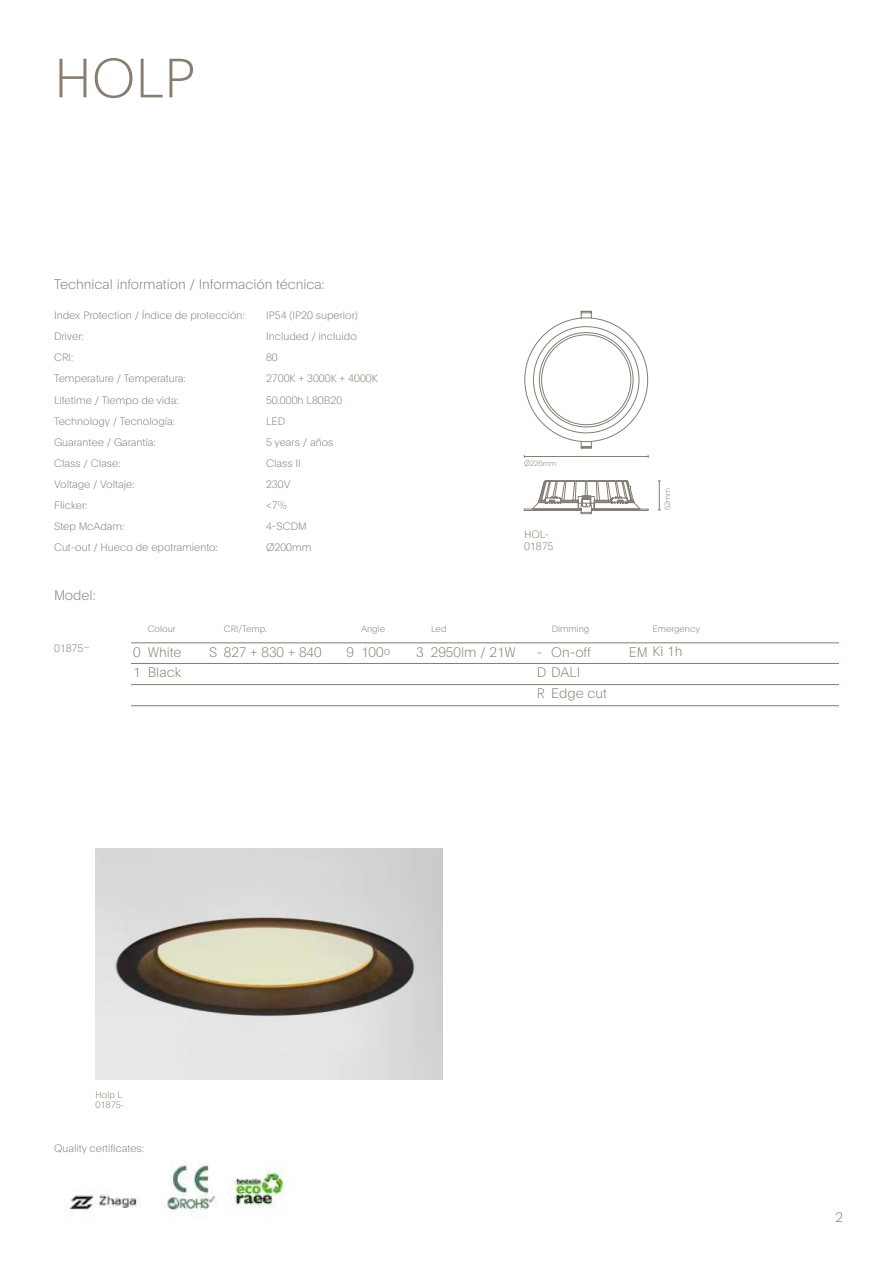
<style>
.page{position:relative;width:893px;height:1263px;background:#fff}
.page>*{position:absolute;margin:0;border:0;box-sizing:border-box;transform-origin:0 0}
.t1{font:200 54px "Plain";color:#877d70}
.t2{font:200 13.5px/20.7px "Plain";color:#877d70}
.t3{font:200 10.5px/21px "Plain";color:#877d70}
.t4{font:200 9px/10.8px "Plain";color:#877d70}
.t5{font:200 7.5px "Plain";color:#877d70}
</style>
<div class="page">
<img style="left:65px;top:1159px;width:220px;height:56px">
<hr style="left:131px;top:642px;width:708px;height:1px;background:#877d70">
<hr style="left:131px;top:663px;width:708px;height:1px;background:#877d70">
<hr style="left:131px;top:684px;width:708px;height:1px;background:#877d70">
<hr style="left:131px;top:705px;width:708px;height:1px;background:#877d70">
<svg style="left:658px;top:481px;width:3px;height:30px"></svg>
<svg style="left:524px;top:311px;width:125px;height:203px"></svg>
<img style="left:96px;top:849px;width:346px;height:231px">
<h1 class="t1" style="left:54px;top:50px;width:143px">HOLP</h1>
<p class="t2" style="left:54px;top:274px;width:272px">Technical information / Información técnica:</p>
<p class="t3" style="left:54px;top:305px;width:192px">Index Protection / Índice de protección:<br>Driver:<br>CRI:<br>Temperature / Temperatura:<br>Lifetime / Tiempo de vida:<br>Technology / Tecnología:<br>Guarantee / Garantía:<br>Class / Clase:<br>Voltage / Voltaje:<br>Flicker:<br>Step McAdam:<br>Cut-out / Hueco de epotramiento:</p>
<p class="t3" style="left:266px;top:305px;width:113px">IP54 (IP20 superior)<br>Included / incluido<br>80<br>2700K + 3000K + 4000K<br>50.000h L80B20<br>LED<br>5 years / años<br>Class II<br>230V<br>&lt;7%<br>4-SCDM<br>Ø200mm</p>
<p class="t2" style="left:54px;top:585px;width:43px">Model:</p>
<p class="t5" style="left:524px;top:459px;width:34px">Ø226mm</p>
<p class="t3" style="left:524px;top:528px;width:31px;line-height:12.6px">HOL-<br>01875</p>
<p class="t3" style="left:54px;top:638px;width:37px">01875–</p>
<p class="t4" style="left:148px;top:623px;width:29px">Colour</p>
<p class="t4" style="left:224px;top:623px;width:45px">CRI/Temp.</p>
<p class="t4" style="left:361px;top:623px;width:26px">Angle</p>
<p class="t4" style="left:431px;top:623px;width:17px">Led</p>
<p class="t4" style="left:552px;top:623px;width:39px">Dimming</p>
<p class="t2" style="left:133px;top:642px;width:9px">0<br>1</p>
<p class="t2" style="left:148px;top:642px;width:35px">White<br>Black</p>
<p class="t2" style="left:209px;top:642px;width:114px">S 827 + 830 + 840</p>
<p class="t2" style="left:347px;top:642px;width:45px">9 100º</p>
<p class="t2" style="left:416px;top:642px;width:101px">3 2950lm / 21W</p>
<p class="t2" style="left:537px;top:642px;width:56px">- On-off</p>
<p class="t2" style="left:537px;top:662px;width:72px;line-height:21.1px">D DALI<br>R Edge cut</p>
<p class="t5" style="left:663px;top:510px;width:24px;rotate:-90deg">52mm</p>
<p class="t4" style="left:652px;top:623px;width:49px">Emergency</p>
<p class="t2" style="left:629px;top:641px;width:55px">EM Ki 1h</p>
<p class="t4" style="left:96px;top:1089px;width:30px">Holp L<br>01875-</p>
<p class="t3" style="left:54px;top:1138px;width:91px">Quality certificates:</p>
<p class="t2" style="left:836px;top:1207px;width:9px">2</p>
</div>
